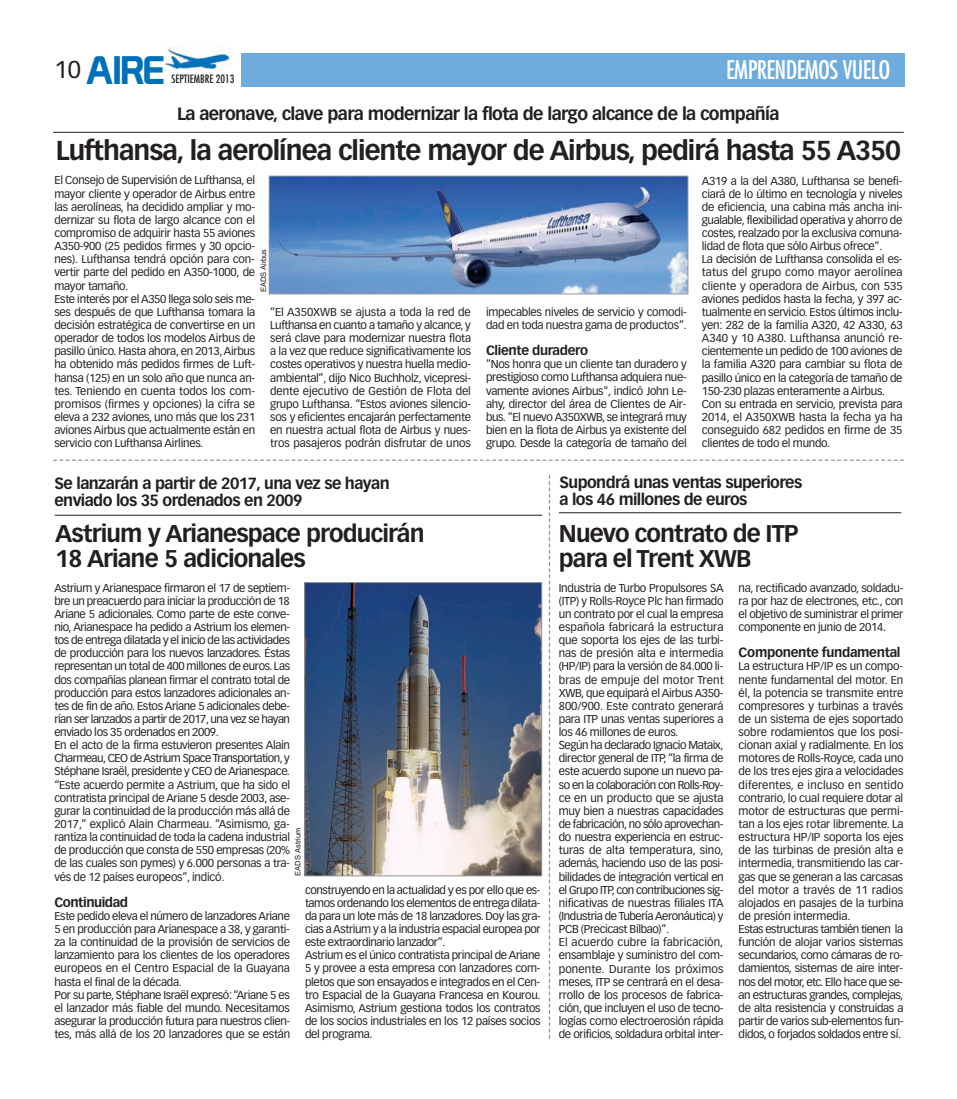
<style>
.page{position:relative;width:957px;height:1099px;background:#fff}
.page>*{position:absolute;margin:0;border:0;box-sizing:border-box;transform-origin:0 0}
.t1{font:38.88px "Prototype";color:#0070b8}
.t2{font:700 26.88px "Vectora LH";letter-spacing:-.035em;color:#231f20}
.t3{font:condensed 25px "Futura";letter-spacing:-.025em;color:#fff}
.t4{font:700 23.75px/25px "Vectora LH";letter-spacing:-.035em;color:#231f20}
.t5{font:700 17.5px "Vectora LH";letter-spacing:-.035em;color:#231f20}
.t6{font:700 15.88px/17.5px "Vectora LH";letter-spacing:-.035em;color:#231f20}
.t7{font:700 13.12px "Vectora LH";letter-spacing:-.03em;color:#231f20}
.t8{font:11.25px/13.1px "Vectora LH";letter-spacing:-.02em;color:#231f20}
.t9{font:condensed 11.25px "Futura";color:#231f20}
.t10{font:7.5px "Helvetica";color:#231f20}
</style>
<div class="page">
<div style="left:241px;top:53px;width:664px;height:33px;background:#6eacdd"></div>
<img style="left:164px;top:47px;width:66px;height:24px">
<svg style="left:53px;top:459px;width:851px;height:2px"></svg>
<svg style="left:549px;top:475px;width:1px;height:563px"></svg>
<hr style="left:53px;top:132px;width:851px;height:1px;background:#231f20">
<img style="left:271px;top:178px;width:415px;height:114px">
<div style="left:269px;top:176px;width:419px;height:118px;border:1px solid #939598"></div>
<hr style="left:559px;top:512px;width:342px;height:1px;background:#231f20">
<img style="left:306px;top:584px;width:234px;height:290px">
<div style="left:304px;top:582px;width:238px;height:294px;border:1px solid #939598"></div>
<hr style="left:55px;top:515px;width:487px;height:1px;background:#231f20">
<p class="t1" style="left:54px;top:56px;width:112px"><sup>10</sup> AIRE</p>
<p class="t9" style="left:172px;top:74px;width:64px">SEPTIEMBRE 2013</p>
<p class="t3" style="left:726px;top:58px;width:166px">EMPRENDEMOS VUELO</p>
<p class="t5" style="left:177px;top:106px;width:604px">La aeronave, clave para modernizar la flota de largo alcance de la compañía</p>
<p class="t2" style="left:56px;top:139px;width:846px">Lufthansa, la aerolínea cliente mayor de Airbus, pedirá hasta 55 A350</p>
<p class="t8" style="left:54px;top:175px;width:202px">El Consejo de Supervisión de Lufthansa, el mayor cliente y operador de Airbus entre las aerolíneas, ha decidido ampliar y mo&shy;dernizar su flota de largo alcance con el compromiso de adquirir hasta 55 aviones A350-900 (25 pedidos firmes y 30 opcio&shy;nes). Lufthansa tendrá opción para con&shy;vertir parte del pedido en A350-1000, de mayor tamaño.<br>Este interés por el A350 llega solo seis me&shy;ses después de que Lufthansa tomara la decisión estratégica de convertirse en un operador de todos los modelos Airbus de pasillo único. Hasta ahora, en 2013,Airbus ha obtenido más pedidos firmes de Luft&shy;hansa (125) en un solo año que nunca an&shy;tes. Teniendo en cuenta todos los com&shy;promisos (firmes y opciones) la cifra se eleva a 232 aviones, uno más que los 231 aviones Airbus que actualmente están en servicio con Lufthansa Airlines.</p>
<p class="t10" style="left:261px;top:292px;width:45px;rotate:-90deg">EADS Airbus</p>
<p class="t8" style="left:270px;top:306px;width:202px;text-align:justify">“El A350XWB se ajusta a toda la red de Lufthansa en cuanto a tamaño y alcance, y será clave para modernizar nuestra flota a la vez que reduce significativamente los costes operativos y nuestra huella medio&shy;ambiental”, dijo Nico Buchholz, vicepresi&shy;dente ejecutivo de Gestión de Flota del grupo Lufthansa. “Estos aviones silencio&shy;sos y eficientes encajarán perfectamente en nuestra actual flota de Airbus y nues&shy;tros pasajeros podrán disfrutar de unos</p>
<p class="t8" style="left:486px;top:306px;width:202px">impecables niveles de servicio y comodi&shy;dad en toda nuestra gama de productos”.</p>
<p class="t7" style="left:486px;top:345px;width:103px">Cliente duradero</p>
<p class="t8" style="left:486px;top:358px;width:202px;text-align:justify">"Nos honra que un cliente tan duradero y prestigioso como Lufthansa adquiera nue&shy;vamente aviones Airbus", indicó John Le&shy;ahy, director del área de Clientes de Air&shy;bus. "El nuevo A350XWB, se integrará muy bien en la flota de Airbus ya existente del grupo. Desde la categoría de tamaño del</p>
<p class="t8" style="left:702px;top:175px;width:202px">A319 a la del A380, Lufthansa se benefi&shy;ciará de lo último en tecnología y niveles de eficiencia, una cabina más ancha ini&shy;gualable, flexibilidad operativa y ahorro de costes, realzado por la exclusiva comuna&shy;lidad de flota que sólo Airbus ofrece".<br>La decisión de Lufthansa consolida el es&shy;tatus del grupo como mayor aerolínea cliente y operadora de Airbus, con 535 aviones pedidos hasta la fecha, y 397 ac&shy;tualmente en servicio. Estos últimos inclu&shy;yen: 282 de la familia A320, 42 A330, 63<br>A340 y 10 A380. Lufthansa anunció re&shy;cientemente un pedido de 100 aviones de la familia A320 para cambiar su flota de pasillo único en la categoría de tamaño de 150-230 plazas enteramente a Airbus.<br>Con su entrada en servicio, prevista para 2014, el A350XWB hasta la fecha ya ha conseguido 682 pedidos en firme de 35 clientes de todo el mundo.</p>
<p class="t6" style="left:54px;top:475px;width:337px">Se lanzarán a partir de 2017, una vez se hayan enviado los 35 ordenados en 2009</p>
<p class="t4" style="left:55px;top:523px;width:371px">Astrium y Arianespace producirán<br>18 Ariane 5 adicionales</p>
<p class="t8" style="left:54px;top:581px;width:237px">Astrium y Arianespace firmaron el 17 de septiem&shy;bre un preacuerdo para iniciar la producción de 18<br>Ariane 5 adicionales. Como parte de este conve&shy;nio, Arianespace ha pedido a Astrium los elemen&shy;tos de entrega dilatada y el inicio de las actividades de producción para los nuevos lanzadores. Éstas representan un total de 400 millones de euros. Las dos compañías planean firmar el contrato total de producción para estos lanzadores adicionales an&shy;tes de fin de año. Estos Ariane 5 adicionales debe&shy;rían ser lanzados a partir de 2017, una vez se hayan enviado los 35 ordenados en 2009.<br>En el acto de la firma estuvieron presentes Alain Charmeau, CEO de Astrium Space Transportation, y Stéphane Israël, presidente y CEO de Arianespace. “Este acuerdo permite a Astrium, que ha sido el contratista principal de Ariane 5 desde 2003, ase&shy;gurar la continuidad de la producción más allá de 2017,” explicó Alain Charmeau. “Asimismo, ga&shy;rantiza la continuidad de toda la cadena industrial de producción que consta de 550 empresas (20% de las cuales son pymes) y 6.000 personas a tra&shy;vés de 12 países europeos”, indicó.</p>
<p class="t7" style="left:54px;top:896px;width:75px">Continuidad</p>
<p class="t8" style="left:54px;top:910px;width:237px">Este pedido eleva el número de lanzadores Ariane 5 en producción para Arianespace a 38, y garanti&shy;za la continuidad de la provisión de servicios de lanzamiento para los clientes de los operadores europeos en el Centro Espacial de la Guayana hasta el final de la década.<br>Por su parte, Stéphane Israël expresó:“Ariane 5 es el lanzador más fiable del mundo. Necesitamos asegurar la producción futura para nuestros clien&shy;tes, más allá de los 20 lanzadores que se están</p>
<p class="t10" style="left:295px;top:875px;width:49px;rotate:-90deg">EADS Astrium</p>
<p class="t8" style="left:305px;top:883px;width:237px">construyendo en la actualidad y es por ello que es&shy;tamos ordenando los elementos de entrega dilata&shy;da para un lote más de 18 lanzadores. Doy las gra&shy;cias a Astrium y a la industria espacial europea por este extraordinario lanzador”.<br>Astrium es el único contratista principal de Ariane 5 y provee a esta empresa con lanzadores com&shy;pletos que son ensayados e integrados en el Cen&shy;tro Espacial de la Guayana Francesa en Kourou.<br>Asimismo, Astrium gestiona todos los contratos de los socios industriales en los 12 países socios del programa.</p>
<p class="t6" style="left:559px;top:475px;width:244px;line-height:16.2px">Supondrá unas ventas superiores a los 46 millones de euros</p>
<p class="t4" style="left:559px;top:522px;width:241px">Nuevo contrato de ITP para el Trent XWB</p>
<p class="t8" style="left:559px;top:581px;width:166px">Industria de Turbo Propulsores SA (ITP) y Rolls-Royce Plc han firmado un contrato por el cual la empresa española fabricará la estructura que soporta los ejes de las turbi&shy;nas de presión alta e intermedia (HP/IP) para la versión de 84.000 li&shy;bras de empuje del motor Trent XWB, que equipará el Airbus A350- 800/900. Este contrato generará para ITP unas ventas superiores a los 46 millones de euros.<br>Según ha declarado Ignacio Mataix, director general de ITP, “la firma de este acuerdo supone un nuevo pa&shy;so en la colaboración con Rolls-Roy&shy;ce en un producto que se ajusta muy bien a nuestras capacidades de fabricación, no sólo aprovechan&shy;do nuestra experiencia en estruc&shy;turas de alta temperatura, sino, además, haciendo uso de las posi&shy;bilidades de integración vertical en el Grupo ITP, con contribuciones sig&shy;nificativas de nuestras filiales ITA (Industria de Tubería Aeronáutica) y PCB (Precicast Bilbao)”.<br>El acuerdo cubre la fabricación, ensamblaje y suministro del com&shy;ponente. Durante los próximos meses, ITP se centrará en el desa&shy;rrollo de los procesos de fabrica&shy;ción, que incluyen el uso de tecno&shy;logías como electroerosión rápida de orificios, soldadura orbital inter-</p>
<p class="t8" style="left:738px;top:582px;width:166px;text-align:justify">na, rectificado avanzado, soldadu&shy;ra por haz de electrones, etc., con el objetivo de suministrar el primer componente en junio de 2014.</p>
<p class="t7" style="left:738px;top:647px;width:163px">Componente fundamental</p>
<p class="t8" style="left:738px;top:660px;width:166px">La estructura HP/IP es un compo&shy;nente fundamental del motor. En él, la potencia se transmite entre compresores y turbinas a través de un sistema de ejes soportado sobre rodamientos que los posi&shy;cionan axial y radialmente. En los motores de Rolls-Royce, cada uno de los tres ejes gira a velocidades diferentes, e incluso en sentido contrario, lo cual requiere dotar al motor de estructuras que permi&shy;tan a los ejes rotar libremente. La estructura HP/IP soporta los ejes de las turbinas de presión alta e intermedia, transmitiendo las car&shy;gas que se generan a las carcasas del motor a través de 11 radios alojados en pasajes de la turbina de presión intermedia.<br>Estas estructuras también tienen la función de alojar varios sistemas secundarios, como cámaras de ro&shy;damientos, sistemas de aire inter&shy;nos del motor, etc. Ello hace que se&shy;an estructuras grandes, complejas, de alta resistencia y construidas a partir de varios sub-elementos fun&shy;didos, o forjados soldados entre sí.</p>
</div>
